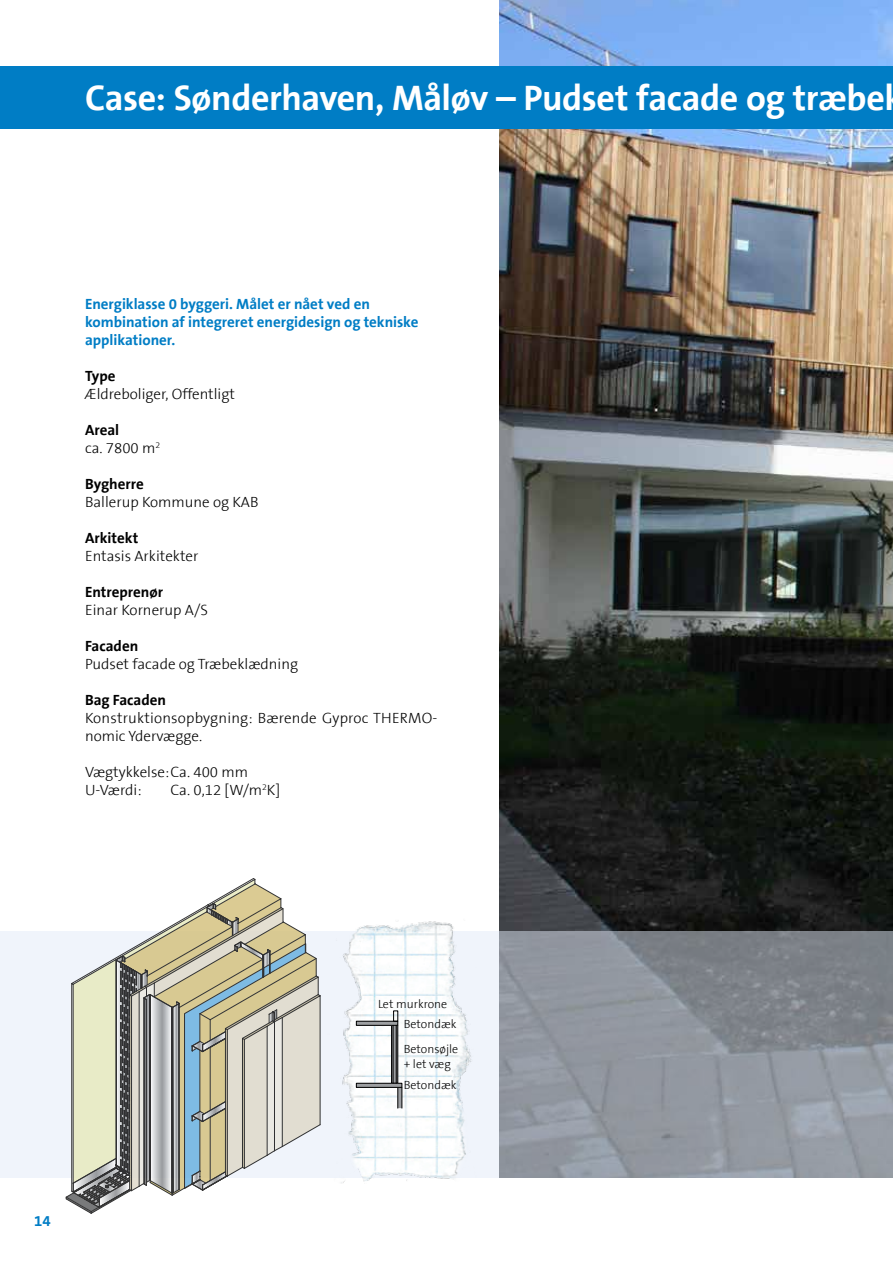
<style>
.page{position:relative;width:893px;height:1263px;background:#fff}
.page>*{position:absolute;margin:0;border:0;box-sizing:border-box;transform-origin:0 0}
.t1{font:700 36px "The Sans B7";letter-spacing:-.01em;color:#fff}
.t2{font:300 15px/18px "The Sans B3";color:#000}
.t3{font:700 15px/18px "The Sans B7";color:#007dc5}
.t4{font:700 15px "The Sans B7";color:#000}
.t5{font:300 12px/19.8px "The Sans B3";color:#000}
</style>
<div class="page">
<img style="left:500px;top:0;width:393px;height:932px">
<svg style="left:0;top:932px;width:893px;height:246px;fill:#9298a1"></svg>
<div style="left:0;top:66px;width:893px;height:63px;background:#007dc5"></div>
<img style="left:324px;top:921px;width:154px;height:263px">
<svg style="left:398px;top:1088px;width:4px;height:20px"></svg>
<svg style="left:394px;top:1027px;width:2px;height:54px"></svg>
<div style="left:391px;top:1025px;width:7px;height:58px;border:1px solid #000"></div>
<hr style="left:356px;top:1083px;width:46px;height:4px;background:#9d9fa2">
<div style="left:356px;top:1083px;width:46px;height:5px;border:1px solid #000"></div>
<div style="left:356px;top:1021px;width:42px;height:4px;border:1px solid #000"></div>
<hr style="left:396px;top:1025px;width:1px;height:58px;background:#000">
<hr style="left:393px;top:1025px;width:1px;height:58px;background:#000">
<div style="left:393px;top:1010px;width:5px;height:11px;border:1px solid #000"></div>
<svg style="left:66px;top:878px;width:255px;height:336px"></svg>
<h1 class="t1" style="left:85px;top:79px;width:801px">Case: Sønderhaven, Måløv – Pudset facade og træbe</h1>
<p class="t3" style="left:85px;top:295px;width:335px">Energiklasse 0 byggeri. Målet er nået ved en kombination af integreret energidesign og tekniske applikationer.</p>
<p class="t4" style="left:85px;top:368px;width:32px">Type</p>
<p class="t2" style="left:85px;top:385px;width:151px">Ældreboliger, Offentligt</p>
<p class="t4" style="left:85px;top:422px;width:36px">Areal</p>
<p class="t2" style="left:85px;top:439px;width:77px">ca. 7800 m<sup>2</sup></p>
<p class="t4" style="left:85px;top:476px;width:60px">Bygherre</p>
<p class="t2" style="left:85px;top:493px;width:175px">Ballerup Kommune og KAB</p>
<p class="t4" style="left:85px;top:530px;width:55px">Arkitekt</p>
<p class="t2" style="left:85px;top:547px;width:115px">Entasis Arkitekter</p>
<p class="t4" style="left:85px;top:584px;width:80px">Entreprenør</p>
<p class="t2" style="left:85px;top:601px;width:125px">Einar Kornerup A/S</p>
<p class="t4" style="left:85px;top:638px;width:55px">Facaden</p>
<p class="t2" style="left:85px;top:655px;width:215px">Pudset facade og Træbeklædning</p>
<p class="t4" style="left:85px;top:692px;width:83px">Bag Facaden</p>
<p class="t2" style="left:85px;top:709px;width:354px">Konstruktionsopbygning: Bærende Gyproc THERMO&shy;nomic Ydervægge.</p>
<p class="t2" style="left:85px;top:763px;width:165px">Vægtykkelse: Ca. 400 mm<br>U-Værdi:</p>
<p class="t2" style="left:171px;top:781px;width:111px">Ca. 0,12 [W/m<sup>2</sup>K]</p>
<p class="t3" style="left:34px;top:1212px;width:18px">14</p>
<p class="t5" style="left:404px;top:994px;width:54px;text-indent:-26px">Let murkrone<br>Betondæk</p>
<p class="t5" style="left:404px;top:1042px;width:56px;line-height:15px">Betonsøjle + let væg</p>
<p class="t5" style="left:404px;top:1076px;width:54px">Betondæk</p>
</div>
